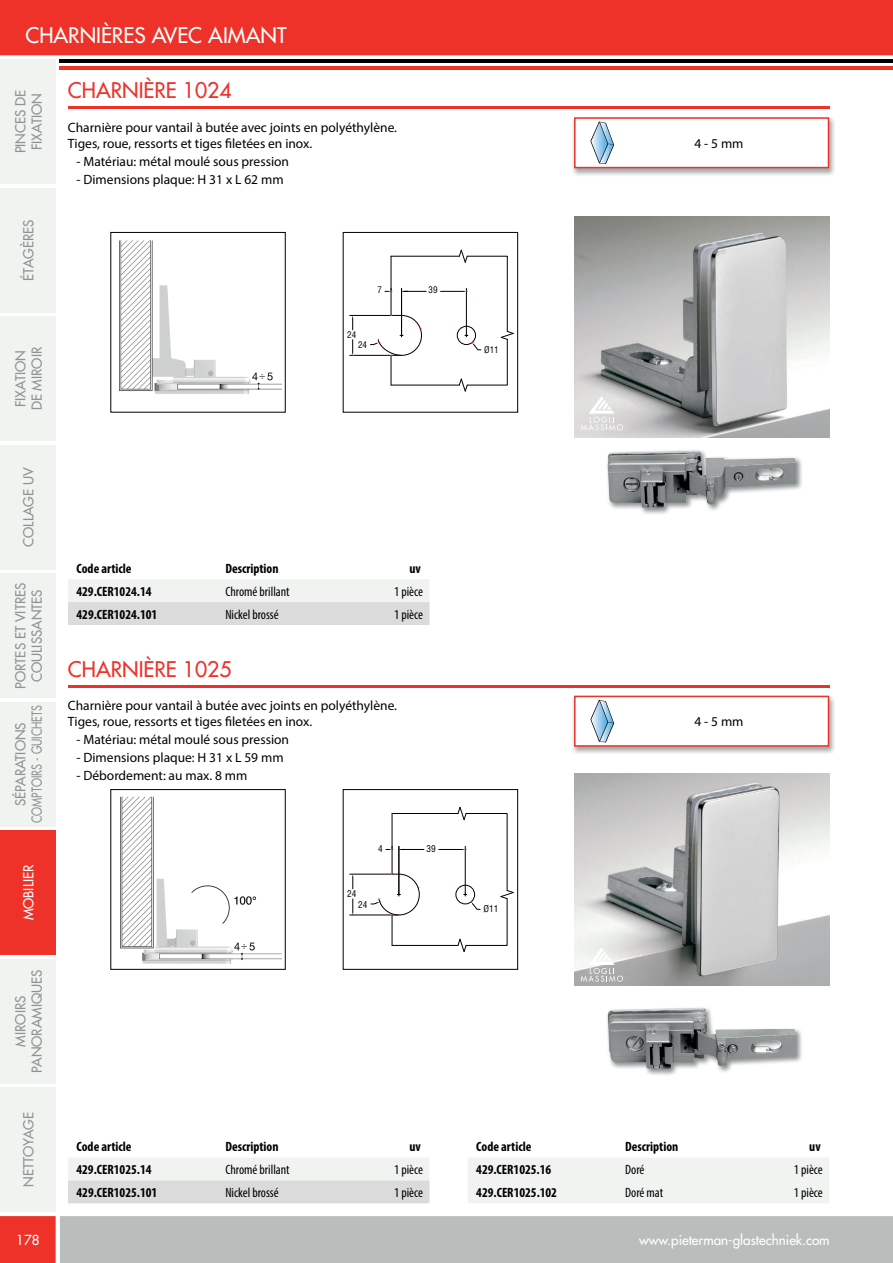
<style>
.page{position:relative;width:893px;height:1263px;background:#fff}
.page>*{position:absolute;margin:0;border:0;box-sizing:border-box;transform-origin:0 0}
.t1{font:500 21px "Futura Std";color:#ee3229}
.t2{font:500 21px "Futura Std";color:#fff}
.t3{font:13.5px/16.2px "Myriad Pro";color:#000001}
.t4{font:700 condensed 13.5px "Myriad Pro";color:#000001}
.t5{font:500 13.5px/16.2px "Futura Std";color:#909293;text-align:center}
.t6{font:condensed 13.5px "Myriad Pro";color:#000001}
.t7{font:500 13.5px "Futura Std";color:#fff}
.t8{font:condensed 9.15px "Helvetica LT Std";color:#000001}
.t9{font:condensed 9px "Helvetica LT Std";color:#000001}
</style>
<div class="page">
<div style="left:0;top:0;width:893px;height:55px;background:#ee3229"></div>
<div style="left:0;top:1216px;width:893px;height:47px;background:#bbbdbd"></div>
<div style="left:0;top:60px;width:56px;height:124px;background:#f1f3f1"></div>
<div style="left:0;top:188px;width:56px;height:124px;background:#f1f3f1"></div>
<div style="left:0;top:317px;width:56px;height:124px;background:#f1f3f1"></div>
<div style="left:0;top:445px;width:56px;height:124px;background:#f1f3f1"></div>
<div style="left:0;top:574px;width:56px;height:124px;background:#f1f3f1"></div>
<div style="left:0;top:702px;width:56px;height:124px;background:#f1f3f1"></div>
<div style="left:0;top:831px;width:56px;height:124px;background:#ee3229"></div>
<div style="left:0;top:959px;width:56px;height:124px;background:#f1f3f1"></div>
<div style="left:0;top:1088px;width:56px;height:124px;background:#f1f3f1"></div>
<hr style="left:60px;top:66px;width:833px;height:3px;background:#ee3229">
<hr style="left:60px;top:60px;width:833px;height:3px;background:#000001">
<hr style="left:68px;top:107px;width:761px;height:2px;background:#ee3229">
<hr style="left:68px;top:685px;width:761px;height:2px;background:#ee3229">
<img style="left:572px;top:117px;width:263px;height:59px">
<div style="left:575px;top:118px;width:253px;height:50px;background:#fff"></div>
<div style="left:574px;top:117px;width:255px;height:51px;border:2px solid #ee3229"></div>
<svg style="left:590px;top:122px;width:24px;height:42px"></svg>
<img style="left:572px;top:695px;width:263px;height:59px">
<div style="left:575px;top:696px;width:253px;height:50px;background:#fff"></div>
<div style="left:574px;top:696px;width:255px;height:51px;border:2px solid #ee3229"></div>
<svg style="left:590px;top:700px;width:24px;height:42px"></svg>
<img style="left:574px;top:773px;width:255px;height:213px">
<svg style="left:68px;top:579px;width:361px;height:46px"></svg>
<svg style="left:68px;top:1158px;width:361px;height:45px"></svg>
<div style="left:468px;top:1158px;width:361px;height:45px;background:#f1f3f1"></div>
<img style="left:607px;top:1007px;width:195px;height:68px">
<img style="left:608px;top:1008px;width:187px;height:61px">
<img style="left:120px;top:796px;width:161px;height:168px">
<div style="left:110px;top:789px;width:176px;height:181px;border:1px solid #000001"></div>
<hr style="left:392px;top:814px;width:1px;height:60px;background:#000001">
<hr style="left:392px;top:915px;width:1px;height:30px;background:#000001">
<svg style="left:386px;top:846px;width:7px;height:4px"></svg>
<hr style="left:399px;top:846px;width:1px;height:47px;background:#000001">
<svg style="left:399px;top:849px;width:25px;height:1px"></svg>
<hr style="left:392px;top:813px;width:66px;height:1px;background:#000001">
<hr style="left:392px;top:945px;width:66px;height:1px;background:#000001">
<svg style="left:439px;top:806px;width:75px;height:146px"></svg>
<hr style="left:350px;top:874px;width:41px;height:1px;background:#000001">
<hr style="left:350px;top:915px;width:41px;height:1px;background:#000001">
<svg style="left:352px;top:874px;width:1px;height:15px"></svg>
<svg style="left:371px;top:873px;width:49px;height:43px"></svg>
<svg style="left:352px;top:899px;width:2px;height:17px"></svg>
<div style="left:343px;top:789px;width:175px;height:181px;border:1px solid #000001"></div>
<img style="left:574px;top:216px;width:255px;height:222px">
<img style="left:607px;top:450px;width:195px;height:64px">
<img style="left:608px;top:451px;width:187px;height:57px">
<img style="left:119px;top:240px;width:162px;height:154px">
<div style="left:110px;top:232px;width:176px;height:181px;border:1px solid #000001"></div>
<hr style="left:391px;top:256px;width:1px;height:59px;background:#000001">
<hr style="left:391px;top:355px;width:1px;height:30px;background:#000001">
<svg style="left:385px;top:288px;width:7px;height:4px"></svg>
<hr style="left:401px;top:288px;width:1px;height:46px;background:#000001">
<svg style="left:402px;top:291px;width:24px;height:1px"></svg>
<hr style="left:391px;top:256px;width:68px;height:1px;background:#000001">
<hr style="left:391px;top:385px;width:68px;height:1px;background:#000001">
<svg style="left:440px;top:249px;width:74px;height:143px"></svg>
<hr style="left:350px;top:315px;width:40px;height:1px;background:#000001">
<hr style="left:350px;top:355px;width:40px;height:1px;background:#000001">
<svg style="left:352px;top:315px;width:1px;height:15px"></svg>
<svg style="left:370px;top:315px;width:52px;height:41px"></svg>
<svg style="left:352px;top:340px;width:2px;height:16px"></svg>
<div style="left:343px;top:232px;width:175px;height:181px;border:1px solid #000001"></div>
<svg style="left:581px;top:396px;width:43px;height:34px"></svg>
<svg style="left:581px;top:947px;width:43px;height:35px"></svg>
<h1 class="t2" style="left:25px;top:23px;width:263px">CHARNIÈRES AVEC AIMANT</h1>
<p class="t5" style="left:13px;top:153px;width:65px;text-align:left;rotate:-90deg">PINCES DE<br>FIXATION</p>
<p class="t5" style="left:21px;top:281px;width:62px;rotate:-90deg">ÉTAGÈRES</p>
<p class="t5" style="left:13px;top:410px;width:65px;text-align:left;rotate:-90deg">FIXATION<br>DE MIROIR</p>
<p class="t5" style="left:21px;top:547px;width:81px;rotate:-90deg">COLLAGE UV</p>
<p class="t5" style="left:13px;top:689px;width:107px;rotate:-90deg">PORTES ET VITRES<br>COULISSANTES</p>
<p class="t5" style="left:13px;top:823px;width:119px;rotate:-90deg">SÉPARATIONS<br>COMPTOIRS - GUICHETS</p>
<p class="t7" style="left:21px;top:920px;width:57px;rotate:-90deg">MOBILIER</p>
<p class="t5" style="left:13px;top:1073px;width:104px;rotate:-90deg">MIROIRS<br>PANORAMIQUES</p>
<p class="t5" style="left:21px;top:1187px;width:76px;rotate:-90deg">NETTOYAGE</p>
<p class="t7" style="left:16px;top:1233px;width:25px">178</p>
<h1 class="t1" style="left:68px;top:79px;width:165px">CHARNIÈRE 1024</h1>
<p class="t3" style="left:68px;top:120px;width:331px">Charnière pour vantail à butée avec joints en polyéthylène.<br>Tiges, roue, ressorts et tiges filetées en inox.</p>
<p class="t3" style="left:76px;top:154px;width:214px">- Matériau: métal moulé sous pression</p>
<p class="t3" style="left:76px;top:172px;width:209px">- Dimensions plaque: H 31 x L 62 mm</p>
<p class="t9" style="left:377px;top:284px;width:6px">7</p>
<p class="t9" style="left:429px;top:284px;width:10px">39</p>
<p class="t9" style="left:347px;top:330px;width:10px">24</p>
<p class="t9" style="left:358px;top:340px;width:10px">24</p>
<p class="t4" style="left:76px;top:563px;width:57px">Code article</p>
<p class="t4" style="left:225px;top:563px;width:55px">Description</p>
<p class="t4" style="left:409px;top:563px;width:13px">uv</p>
<p class="t4" style="left:76px;top:586px;width:77px">429.CER1024.14</p>
<p class="t6" style="left:225px;top:586px;width:66px">Chromé brillant</p>
<p class="t6" style="left:394px;top:586px;width:30px">1 pièce</p>
<p class="t4" style="left:76px;top:609px;width:82px">429.CER1024.101</p>
<p class="t6" style="left:225px;top:609px;width:55px">Nickel brossé</p>
<p class="t6" style="left:394px;top:609px;width:30px">1 pièce</p>
<h1 class="t1" style="left:68px;top:657px;width:165px">CHARNIÈRE 1025</h1>
<p class="t3" style="left:68px;top:698px;width:331px">Charnière pour vantail à butée avec joints en polyéthylène.<br>Tiges, roue, ressorts et tiges filetées en inox.</p>
<p class="t3" style="left:76px;top:733px;width:214px">- Matériau: métal moulé sous pression</p>
<p class="t3" style="left:76px;top:751px;width:209px">- Dimensions plaque: H 31 x L 59 mm</p>
<p class="t3" style="left:76px;top:769px;width:172px">- Débordement: au max. 8 mm</p>
<p class="t8" style="left:378px;top:843px;width:6px">4</p>
<p class="t8" style="left:427px;top:843px;width:11px">39</p>
<p class="t8" style="left:347px;top:889px;width:11px">24</p>
<p class="t8" style="left:358px;top:899px;width:11px">24</p>
<p class="t4" style="left:76px;top:1142px;width:57px">Code article</p>
<p class="t4" style="left:225px;top:1142px;width:55px">Description</p>
<p class="t4" style="left:409px;top:1142px;width:13px">uv</p>
<p class="t4" style="left:76px;top:1164px;width:77px">429.CER1025.14</p>
<p class="t6" style="left:225px;top:1164px;width:66px">Chromé brillant</p>
<p class="t6" style="left:394px;top:1164px;width:30px">1 pièce</p>
<p class="t4" style="left:76px;top:1187px;width:82px">429.CER1025.101</p>
<p class="t6" style="left:225px;top:1187px;width:55px">Nickel brossé</p>
<p class="t6" style="left:394px;top:1187px;width:30px">1 pièce</p>
<p class="t9" style="left:484px;top:344px;width:16px">Ø11</p>
<p class="t8" style="left:483px;top:904px;width:16px">Ø11</p>
<p class="t3" style="left:694px;top:136px;width:51px">4 - 5 mm</p>
<p class="t3" style="left:694px;top:714px;width:51px">4 - 5 mm</p>
<p class="t4" style="left:476px;top:1142px;width:57px">Code article</p>
<p class="t4" style="left:625px;top:1142px;width:55px">Description</p>
<p class="t4" style="left:809px;top:1142px;width:13px">uv</p>
<p class="t4" style="left:476px;top:1164px;width:77px">429.CER1025.16</p>
<p class="t6" style="left:625px;top:1164px;width:21px">Doré</p>
<p class="t6" style="left:794px;top:1164px;width:30px">1 pièce</p>
<p class="t4" style="left:476px;top:1187px;width:82px">429.CER1025.102</p>
<p class="t6" style="left:625px;top:1187px;width:40px">Doré mat</p>
<p class="t6" style="left:794px;top:1187px;width:30px">1 pièce</p>
<p class="t7" style="left:639px;top:1233px;width:192px">www.pieterman-glastechniek.com</p>
</div>
